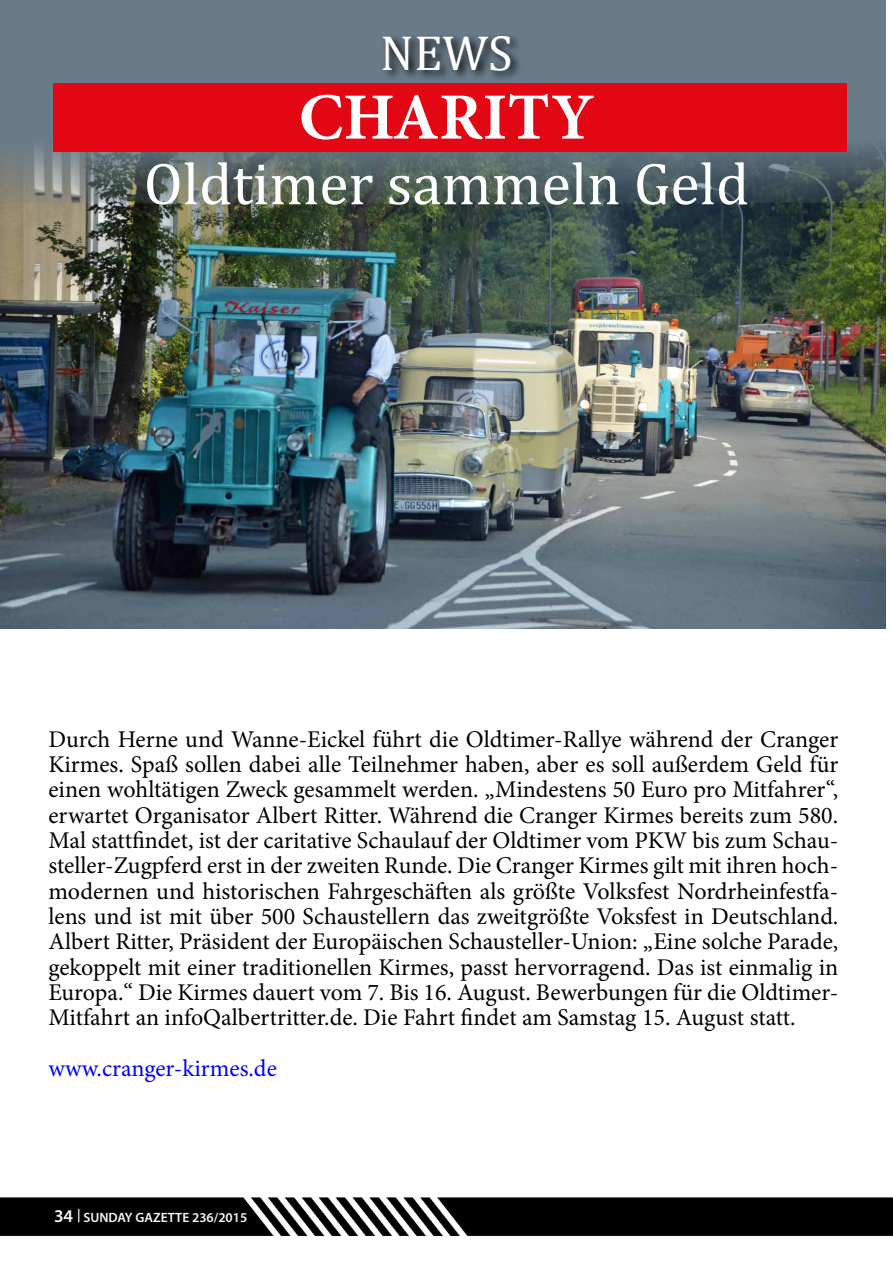
<style>
.page{position:relative;width:893px;height:1263px;background:#fff}
.page>*{position:absolute;margin:0;border:0;box-sizing:border-box;transform-origin:0 0}
.t1{font:700 66px "Minion Pro";color:#fff}
.t2{font:60px "Cambria";color:#fff}
.t3{font:49.5px "Cambria";color:#fff}
.t4{font:24px/25.3px "Minion Pro";color:#000;text-align:justify}
.t5{font:24px "Minion Pro";color:#00f}
.t6{font:600 13.5px "Myriad Pro";color:#f6f6f6}
.s1{font-size:18px}
</style>
<div class="page">
<img style="left:0;top:1197px;width:893px;height:39px">
<img style="left:0;top:202px;width:885px;height:426px">
<svg style="left:0;top:0;width:885px;height:202px;background:#63727b"></svg>
<div style="left:380px;top:32px;width:143px;height:50px;background:#000;opacity:.94"></div>
<div style="left:53px;top:83px;width:793px;height:68px;background:#e30613"></div>
<h3 class="t3" style="left:380px;top:24px;width:134px">NEWS</h3>
<h1 class="t1" style="left:299px;top:71px;width:297px">CHARITY</h1>
<h2 class="t2" style="left:144px;top:148px;width:607px">Oldtimer sammeln Geld</h2>
<p class="t4" style="left:48px;top:726px;width:791px">Durch Herne und Wanne-Eickel führt die Oldtimer-Rallye während der Cranger Kirmes. Spaß sollen dabei alle Teilnehmer haben, aber es soll außerdem Geld für einen wohltätigen Zweck gesammelt werden. „Mindestens 50 Euro pro Mitfahrer“, erwartet Organisator Albert Ritter. Während die Cranger Kirmes bereits zum 580.<br>Mal stattfindet, ist der caritative Schaulauf der Oldtimer vom PKW bis zum Schau&shy;steller-Zugpferd erst in der zweiten Runde. Die Cranger Kirmes gilt mit ihren hoch&shy;modernen und historischen Fahrgeschäften als größte Volksfest Nordrheinfestfa&shy;lens und ist mit über 500 Schaustellern das zweitgrößte Voksfest in Deutschland.<br>Albert Ritter, Präsident der Europäischen Schausteller-Union: „Eine solche Parade, gekoppelt mit einer traditionellen Kirmes, passt hervorragend. Das ist einmalig in Europa.“ Die Kirmes dauert vom 7. Bis 16. August. Bewerbungen für die Oldtimer-Mitfahrt an infoQalbertritter.de. Die Fahrt findet am Samstag 15. August statt.</p>
<p class="t5" style="left:48px;top:1052px;width:230px">www.cranger-kirmes.de</p>
<p class="t6" style="left:54px;top:1209px;width:195px"><span class="s1">34</span> | SUNDAY GAZETTE 236/2015</p>
</div>
